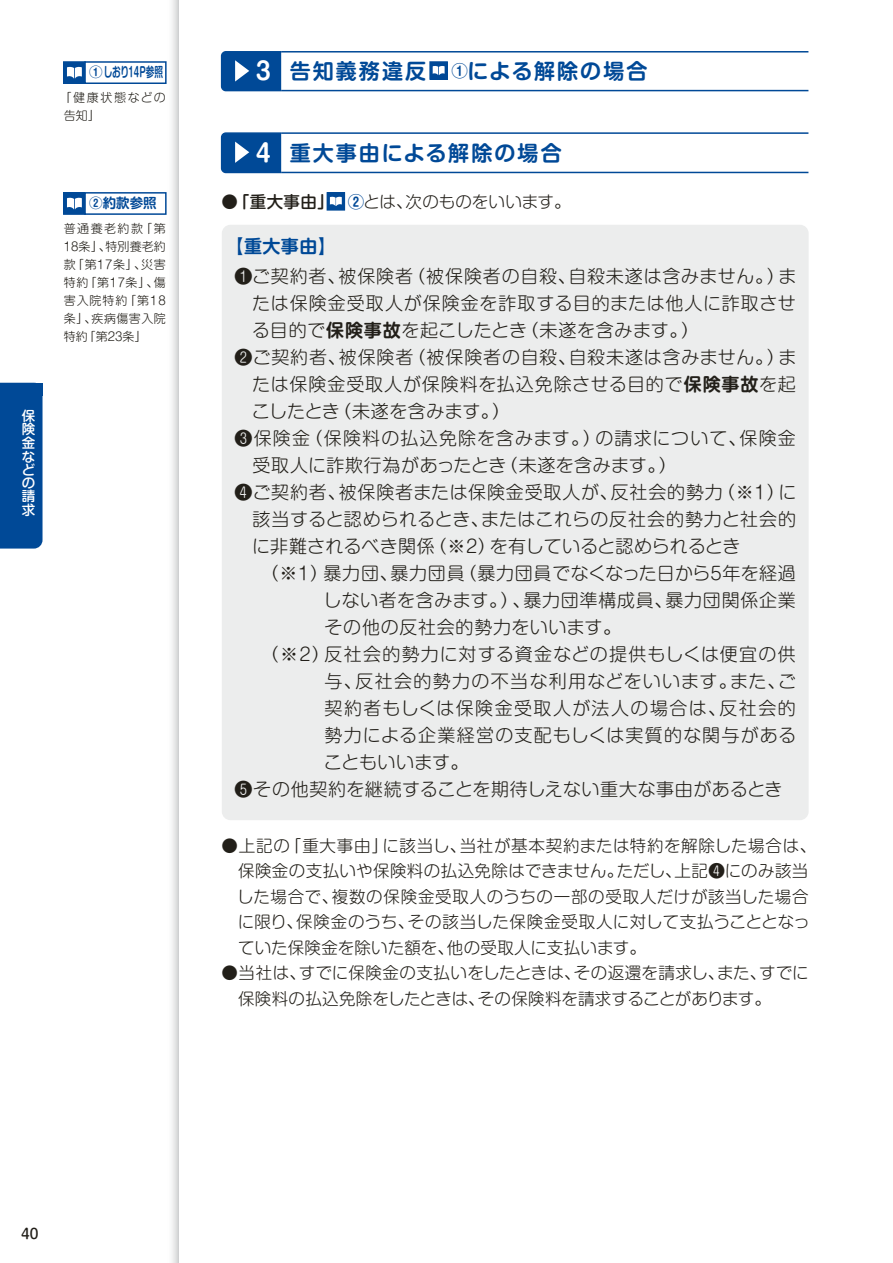
<style>
.page{position:relative;width:893px;height:1263px;background:#fff}
.page>*{position:absolute;margin:0;border:0;box-sizing:border-box;transform-origin:0 0}
.t1{font:21px "Shin M Go Pro De Bold 90 pv RKSJ H";letter-spacing:.1em;color:#004997}
.t2{font:18px "Shin M Go Pro Light 90 pv RKSJ H";letter-spacing:.04em;color:#221f19}
.t3{font:18px "Shin M Go Pro Light 90 pv RKSJ H";letter-spacing:.02em;color:#221f19}
.t4{font:18px "Shin M Go Pro Light 90 pv RKSJ H";letter-spacing:.065em;color:#221f19}
.t5{font:18px "Shin M Go Pro Light 90 pv RKSJ H";letter-spacing:.01em;color:#221f19}
.t6{font:18px "Shin M Go Pro Light 90 pv RKSJ H";letter-spacing:.075em;color:#221f19}
.t7{font:18px "Shin M Go Pro Light 90 pv RKSJ H";letter-spacing:.08em;color:#221f19}
.t8{font:18px "Shin M Go Pro Light 90 pv RKSJ H";letter-spacing:.06em;color:#221f19}
.t9{font:18px "Shin M Go Pro Light 90 pv RKSJ H";color:#221f19}
.t10{font:18px "Shin M Go Pro De Bold 90 pv RKSJ H";color:#004997}
.t11{font:16.5px/25.5px "Shin M Go Pro Light 90 pv RKSJ H";letter-spacing:.02em;color:#221f19}
.t12{font:16.5px "Shin M Go Pro Light 90 pv RKSJ H";color:#221f19}
.t13{font:13.8px "Shin M Go Pro Medium 90 pv RKSJ H";color:#221f19}
.t14{font:13.5px "Shin M Go Pro De Bold 90 pv RKSJ H";color:#004997}
.t15{font:13.5px/13.5px "Shin M Go Pro Medium 90 pv RKSJ V";color:#fff;text-align:justify}
.t16{font:12px/18px "Shin M Go Pro Light 90 pv RKSJ H";letter-spacing:.045em;color:#221f19;text-align:justify}
.t17{font:12px/18px "Shin M Go Pro Light 90 pv RKSJ H";letter-spacing:.135em;color:#221f19}
.s1{font-size:24px;color:#fff}
.s2{font-size:16.5px}
.s3{font-family:"Shin M Go Pro Medium 90 pv RKSJ H"}
.s4{font-family:"Shin M Go Pro De Bold 90 pv RKSJ H";color:#004997}
.s5{font-family:"Shin M Go Pro De Bold 90 pv RKSJ H"}
</style>
<div class="page">
<svg style="left:172px;top:0;width:7px;height:1263px;background:#e1e2e2"></svg>
<hr style="left:281px;top:51px;width:527px;height:2px;background:#004997">
<hr style="left:281px;top:90px;width:527px;height:1px;background:#004997">
<svg style="left:220px;top:51px;width:63px;height:41px;background:#1e5ea3"></svg>
<hr style="left:281px;top:132px;width:527px;height:2px;background:#004997">
<hr style="left:281px;top:172px;width:527px;height:1px;background:#004997">
<svg style="left:220px;top:132px;width:63px;height:42px;background:#2060a4"></svg>
<div style="left:64px;top:62px;width:21px;height:21px;background:#004997"></div>
<div style="left:63px;top:61px;width:23px;height:23px;border:2px solid #004997"></div>
<div style="left:84px;top:61px;width:83px;height:23px;border:2px solid #004997"></div>
<svg style="left:67px;top:67px;width:15px;height:11px"></svg>
<div style="left:64px;top:193px;width:21px;height:21px;background:#004997"></div>
<div style="left:63px;top:192px;width:23px;height:23px;border:2px solid #004997"></div>
<div style="left:84px;top:192px;width:83px;height:23px;border:2px solid #004997"></div>
<svg style="left:67px;top:198px;width:15px;height:11px"></svg>
<div style="left:327px;top:193px;width:17px;height:17px;background:#004997"></div>
<div style="left:327px;top:192px;width:18px;height:19px;border:2px solid #004997"></div>
<svg style="left:330px;top:197px;width:12px;height:9px"></svg>
<div style="left:430px;top:62px;width:17px;height:17px;background:#004997"></div>
<div style="left:429px;top:61px;width:19px;height:19px;border:2px solid #004997"></div>
<svg style="left:433px;top:66px;width:12px;height:9px"></svg>
<div style="left:222px;top:225px;width:587px;height:595px;background:#eceded;border-radius:9px"></div>
<div style="left:0;top:383px;width:43px;height:166px;background:#004997"></div>
<div style="left:30px;top:383px;width:13px;height:12px;background:#004997"></div>
<p class="t14" style="left:89px;top:67px;width:75px">①しおり14P参照</p>
<p class="t17" style="left:64px;top:90px;width:104px;text-indent:-4px">「健康状態などの告知」</p>
<p class="t15" style="left:22px;top:411px;width:15px">保険金などの請求</p>
<p class="t14" style="left:89px;top:198px;width:69px">②約款参照</p>
<p class="t16" style="left:64px;top:221px;width:104px">普通養老約款「第18条」、特別養老約款「第17条」、災害特約「第17条」、傷害入院特約「第18条」、疾病傷害入院特約「第23条」</p>
<p class="t1" style="left:256px;top:63px;width:393px"><span class="s1">3</span> 告知義務違反　<span class="s2">①</span>による解除の場合</p>
<p class="t1" style="left:256px;top:145px;width:308px"><span class="s1">4</span> 重大事由による解除の場合</p>
<p class="t12" style="left:222px;top:196px;width:351px">●<span class="s3">「重大事由」</span> <span class="s4">②</span>とは、次のものをいいます。</p>
<p class="t10" style="left:226px;top:240px;width:112px">【重大事由】</p>
<p class="t2" style="left:235px;top:270px;width:563px">❶ご契約者、被保険者（被保険者の自殺、自殺未遂は含みません。）ま</p>
<p class="t2" style="left:252px;top:297px;width:545px">たは保険金受取人が保険金を詐取する目的または他人に詐取させ</p>
<p class="t3" style="left:252px;top:324px;width:449px">る目的で<span class="s5">保険事故</span>を起こしたとき（未遂を含みます。）</p>
<p class="t2" style="left:235px;top:351px;width:563px">❷ご契約者、被保険者（被保険者の自殺、自殺未遂は含みません。）ま</p>
<p class="t2" style="left:252px;top:378px;width:545px">たは保険金受取人が保険料を払込免除させる目的で<span class="s5">保険事故</span>を起</p>
<p class="t9" style="left:252px;top:405px;width:260px">こしたとき（未遂を含みます。）</p>
<p class="t4" style="left:235px;top:432px;width:563px">❸保険金（保険料の払込免除を含みます。）の請求について、保険金</p>
<p class="t3" style="left:253px;top:459px;width:426px">受取人に詐欺行為があったとき（未遂を含みます。）</p>
<p class="t2" style="left:235px;top:486px;width:563px">❹ご契約者、被保険者または保険金受取人が、反社会的勢力（※１）に</p>
<p class="t2" style="left:253px;top:513px;width:545px">該当すると認められるとき、またはこれらの反社会的勢力と社会的</p>
<p class="t5" style="left:252px;top:540px;width:490px">に非難されるべき関係（※２）を有していると認められるとき</p>
<p class="t3" style="left:261px;top:567px;width:536px">（※１）暴力団、暴力団員（暴力団員でなくなった日から５年を経過</p>
<p class="t2" style="left:324px;top:594px;width:474px">しない者を含みます。）、暴力団準構成員、暴力団関係企業</p>
<p class="t2" style="left:325px;top:621px;width:298px">その他の反社会的勢力をいいます。</p>
<p class="t4" style="left:261px;top:648px;width:536px">（※２）反社会的勢力に対する資金などの提供もしくは便宜の供</p>
<p class="t6" style="left:325px;top:675px;width:473px">与、反社会的勢力の不当な利用などをいいます。また、ご</p>
<p class="t7" style="left:325px;top:702px;width:473px">契約者もしくは保険金受取人が法人の場合は、反社会的</p>
<p class="t8" style="left:325px;top:729px;width:474px">勢力による企業経営の支配もしくは実質的な関与がある</p>
<p class="t9" style="left:324px;top:756px;width:146px">こともいいます。</p>
<p class="t3" style="left:235px;top:783px;width:549px">❺その他契約を継続することを期待しえない重大な事由があるとき</p>
<p class="t11" style="left:237px;top:835px;width:580px;text-indent:-16px">●上記の「重大事由」に該当し、当社が基本契約または特約を解除した場合は、保険金の支払いや保険料の払込免除はできません。ただし、上記❹にのみ該当した場合で、複数の保険金受取人のうちの一部の受取人だけが該当した場合に限り、保険金のうち、その該当した保険金受取人に対して支払うこととなっていた保険金を除いた額を、他の受取人に支払います。</p>
<p class="t11" style="left:238px;top:963px;width:572px;text-indent:-16px">●当社は、すでに保険金の支払いをしたときは、その返還を請求し、また、すでに保険料の払込免除をしたときは、その保険料を請求することがあります。</p>
<p class="t13" style="left:21px;top:1228px;width:19px">40</p>
</div>
